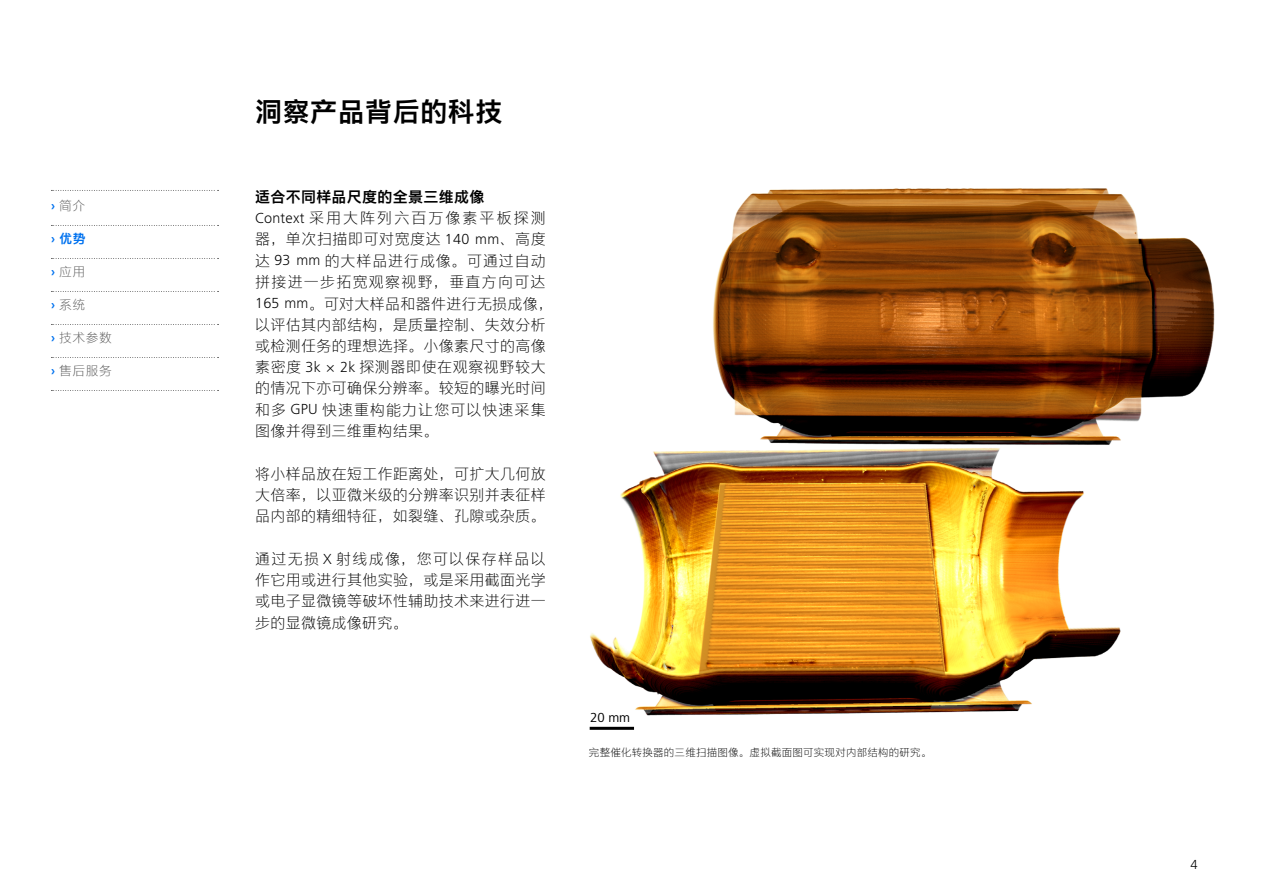
<style>
.page{position:relative;width:1263px;height:893px;background:#fff}
.page>*{position:absolute;margin:0;border:0;box-sizing:border-box;transform-origin:0 0}
.t1{font:27px "M Ying Hei PRC W7";letter-spacing:.02em;color:#000}
.t2{font:15px/21.3px "M Ying Hei PRC W3";letter-spacing:.02em;color:#000;text-align:justify}
.t3{font:15px "M Ying Hei PRC W7";letter-spacing:.02em;color:#000}
.t4{font:13.5px "ZEISS Frutiger Next W1 G";color:#000}
.t5{font:300 13.5px "ZEISS Frutiger Next W1 G";color:#000}
.t6{font:12.75px "M Ying Hei PRC W3";letter-spacing:.04em;color:#595959}
.t7{font:12.75px "M Ying Hei PRC W7";color:#0072ef}
.t8{font:10.5px "M Ying Hei PRC W3";letter-spacing:.02em;color:#000}
.s1{font-family:"ZEISS Frutiger Next W1 G";font-weight:700;color:#0072ef}
.s2{font-family:"ZEISS Frutiger Next W1 G";font-weight:700}
.s3{font-family:"ZEISS Frutiger Next W1 G";font-weight:300}
</style>
<div class="page">
<svg style="left:51px;top:190px;width:168px;height:1px"></svg>
<svg style="left:51px;top:225px;width:168px;height:1px"></svg>
<svg style="left:51px;top:258px;width:168px;height:1px"></svg>
<svg style="left:51px;top:291px;width:168px;height:1px"></svg>
<svg style="left:51px;top:324px;width:168px;height:1px"></svg>
<svg style="left:51px;top:357px;width:168px;height:1px"></svg>
<svg style="left:51px;top:390px;width:168px;height:1px"></svg>
<img style="left:713px;top:188px;width:502px;height:257px">
<img style="left:589px;top:448px;width:532px;height:279px">
<hr style="left:590px;top:727px;width:44px;height:3px;background:#000">
<p class="t6" style="left:51px;top:198px;width:36px"><span class="s1">›</span> 简介</p>
<p class="t7" style="left:51px;top:231px;width:36px"><span class="s2">›</span> 优势</p>
<p class="t6" style="left:51px;top:264px;width:36px"><span class="s1">›</span> 应用</p>
<p class="t6" style="left:51px;top:297px;width:36px"><span class="s1">›</span> 系统</p>
<p class="t6" style="left:51px;top:330px;width:62px"><span class="s1">›</span> 技术参数</p>
<p class="t6" style="left:51px;top:363px;width:62px"><span class="s1">›</span> 售后服务</p>
<h1 class="t1" style="left:255px;top:95px;width:249px">洞察产品背后的科技</h1>
<p class="t3" style="left:255px;top:187px;width:231px">适合不同样品尺度的全景三维成像</p>
<p class="t2" style="left:255px;top:207px;width:300px;text-align:left"><span class="s3">Context</span> 采用大阵列六百万像素平板探测器，单次扫描即可对宽度达 <span class="s3">140 mm</span>、高度达 <span class="s3">93 mm</span> 的大样品进行成像。可通过自动拼接进一步拓宽观察视野，垂直方向可达<br><span class="s3">165 mm</span>。可对大样品和器件进行无损成像，以评估其内部结构，是质量控制、失效分析或检测任务的理想选择。小像素尺寸的高像素密度 <span class="s3">3k × 2k</span> 探测器即使在观察视野较大的情况下亦可确保分辨率。较短的曝光时间和多 <span class="s3">GPU</span> 快速重构能力让您可以快速采集图像并得到三维重构结果。</p>
<p class="t2" style="left:255px;top:463px;width:292px">将小样品放在短工作距离处，可扩大几何放大倍率，以亚微米级的分辨率识别并表征样品内部的精细特征，如裂缝、孔隙或杂质。</p>
<p class="t2" style="left:255px;top:548px;width:292px">通过无损 <span class="s3">X</span> 射线成像，您可以保存样品以作它用或进行其他实验，或是采用截面光学或电子显微镜等破坏性辅助技术来进行进一步的显微镜成像研究。</p>
<p class="t4" style="left:590px;top:708px;width:42px">20 mm</p>
<p class="t8" style="left:589px;top:745px;width:344px">完整催化转换器的三维扫描图像。虚拟截面图可实现对内部结构的研究。</p>
<p class="t5" style="left:1190px;top:855px;width:9px">4</p>
</div>
